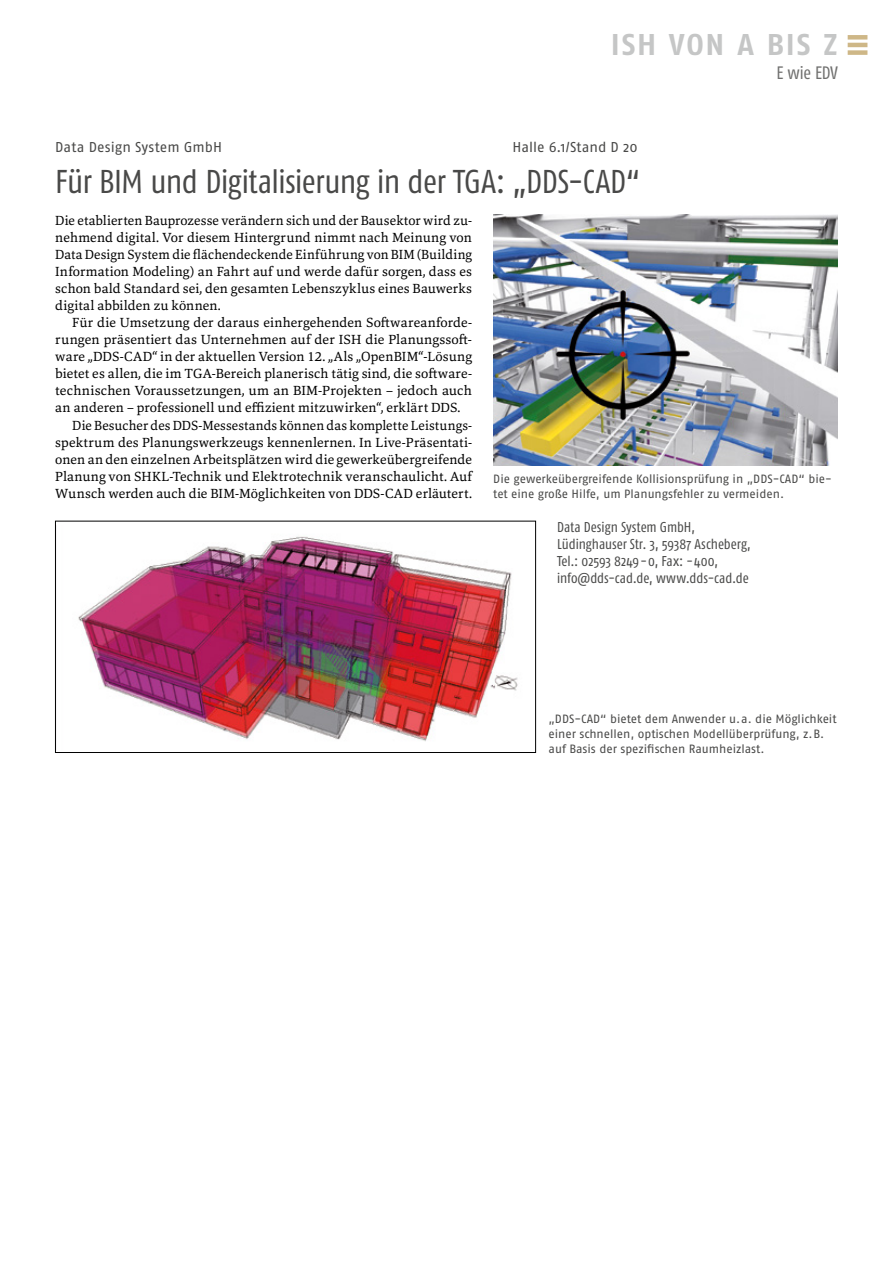
<style>
.page{position:relative;width:893px;height:1263px;background:#fff}
.page>*{position:absolute;margin:0;border:0;box-sizing:border-box;transform-origin:0 0}
.Headline_22pt{font:condensed 33px "Fago OT";letter-spacing:-.02em;color:#494948}
.t1{font:700 30px "Fago OT";letter-spacing:.06em;color:#c5c6c6}
.t2{font:condensed 18px "Fago OT";letter-spacing:-.01em;color:#6f6f6e}
.Adresse{font:condensed 14.25px/17px "Fago OT";color:#494948}
.News_Dach{font:14.25px "Fago OT";color:#494948}
.Grundschrift_mit_Ein{font:13.8px/17px "Marbach";letter-spacing:.01em;color:#000;text-align:justify}
.Grundschrift_ohne_Ei{font:13.8px/17px "Marbach";letter-spacing:.01em;color:#000;text-align:justify}
.Bildunterschrift{font:12px/14.9px "Fago OT";color:#494948}
</style>
<div class="page">
<img style="left:78px;top:536px;width:440px;height:205px">
<div style="left:55px;top:521px;width:481px;height:232px;border:1px solid #000"></div>
<img style="left:493px;top:215px;width:345px;height:251px">
<div style="left:848px;top:35px;width:19px;height:5px;background:#ceb787"></div>
<div style="left:848px;top:50px;width:19px;height:5px;background:#ceb787"></div>
<hr style="left:848px;top:43px;width:19px;height:4px;background:#ceb787">
<h2 class="t1" style="left:611px;top:26px;width:228px">ISH VON A BIS Z</h2>
<h3 class="t2" style="left:776px;top:62px;width:63px">E wie EDV</h3>
<p class="News_Dach" style="left:55px;top:138px;width:168px">Data Design System GmbH</p>
<p class="News_Dach" style="left:513px;top:138px;width:127px">Halle 6.1/Stand D 20</p>
<p class="Headline_22pt" style="left:55px;top:162px;width:586px">Für BIM und Digitalisierung in der TGA: „DDS-CAD“</p>
<p class="Grundschrift_ohne_Ei" style="left:55px;top:212px;width:418px">Die etablierten Bauprozesse verändern sich und der Bausektor wird zu&shy;nehmend digital. Vor diesem Hintergrund nimmt nach Meinung von Data Design System die flächendeckende Einführung von BIM (Building Information Modeling) an Fahrt auf und werde dafür sorgen, dass es schon bald Standard sei, den gesamten Lebenszyklus eines Bauwerks digital abbilden zu können.</p>
<p class="Grundschrift_mit_Ein" style="left:55px;top:314px;width:418px;text-indent:17px">Für die Umsetzung der daraus einhergehenden Softwareanforde&shy;rungen präsentiert das Unternehmen auf der ISH die Planungssoft&shy;ware „DDS-CAD“ in der aktuellen Version 12. „Als „OpenBIM“-Lösung bietet es allen, die im TGA-Bereich planerisch tätig sind, die software&shy;technischen Voraussetzungen, um an BIM-Projekten – jedoch auch an anderen – professionell und effizient mitzuwirken“, erklärt DDS.</p>
<p class="Grundschrift_mit_Ein" style="left:55px;top:416px;width:418px;text-indent:17px">Die Besucher des DDS-Messestands können das komplette Leistungs&shy;spektrum des Planungswerkzeugs kennenlernen. In Live-Präsentati&shy;onen an den einzelnen Arbeitsplätzen wird die gewerkeübergreifende Planung von SHKL-Technik und Elektrotechnik veranschaulicht. Auf Wunsch werden auch die BIM-Möglichkeiten von DDS-CAD erläutert.</p>
<p class="Adresse" style="left:557px;top:518px;width:195px">Data Design System GmbH,<br>Lüdinghauser Str. 3, 59387 Ascheberg,<br>Tel.: 02593 8249 - 0, Fax: - 400, info@dds-cad.de, www.dds-cad.de</p>
<p class="Bildunterschrift" style="left:493px;top:471px;width:340px">Die gewerkeübergreifende Kollisionsprüfung in „DDS-CAD“ bie&shy;tet eine große Hilfe, um Planungsfehler zu vermeiden.</p>
<p class="Bildunterschrift" style="left:549px;top:711px;width:290px">„DDS-CAD“ bietet dem Anwender u. a. die Möglichkeit einer schnellen, optischen Modellüberprüfung, z. B. auf Basis der spezifischen Raumheizlast.</p>
</div>
